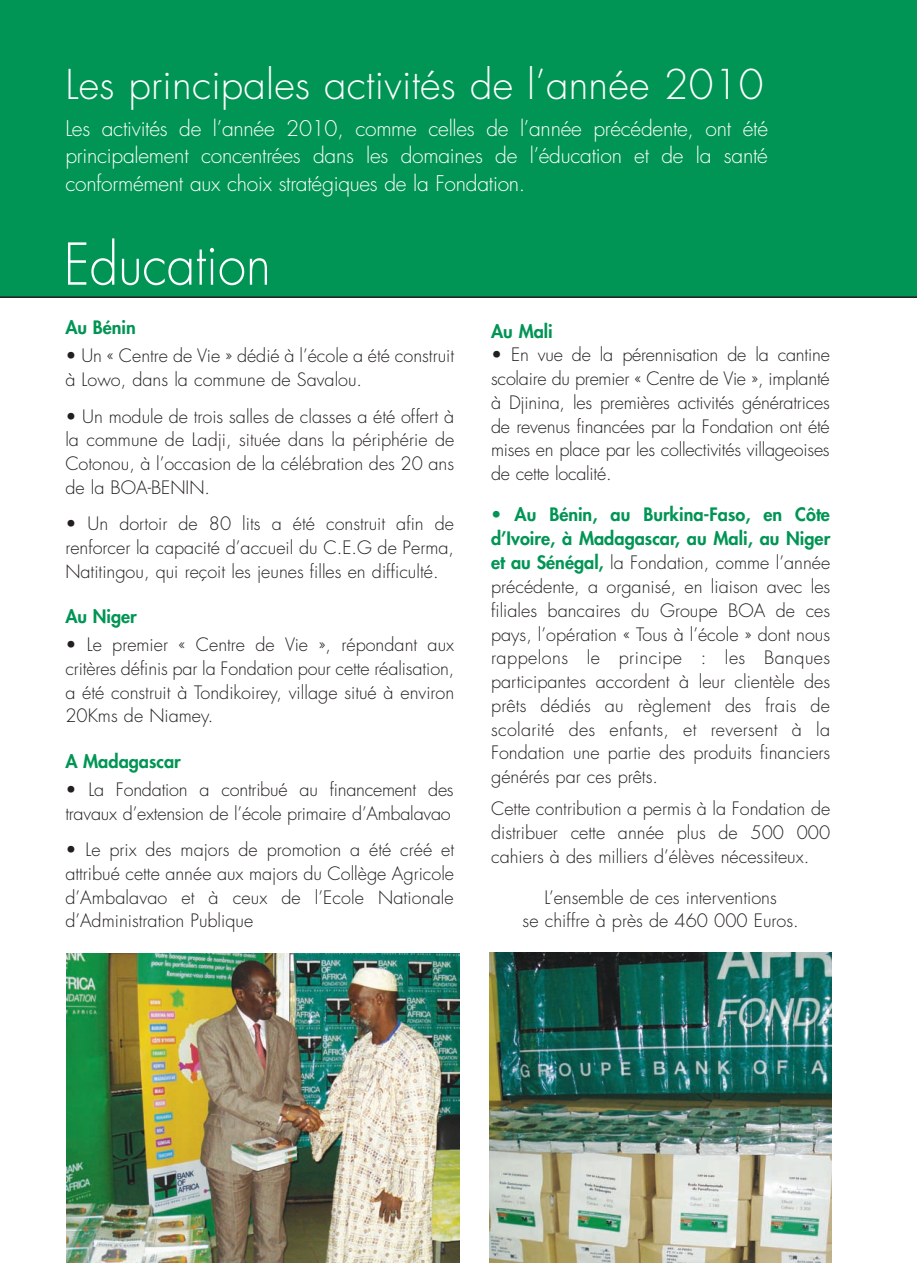
<style>
.page{position:relative;width:917px;height:1263px;background:#fff}
.page>*{position:absolute;margin:0;border:0;box-sizing:border-box;transform-origin:0 0}
.t1{font:300 56.1px "Futura";color:#fff;scale:.91 1}
.t2{font:300 40.05px "Futura";letter-spacing:.005em;color:#fff}
.t3{font:300 21px/27.8px "Futura";letter-spacing:-.015em;color:#fff;text-align:justify}
.t4{font:300 18px/23.7px "Futura";color:#231f20;text-align:justify}
.t5{font:800 18px "Futura";color:#009554}
.s1{font-weight:800;color:#009554}
</style>
<div class="page">
<div style="left:0;top:0;width:916px;height:298px;background:#009554"></div>
<hr style="left:0;top:296px;width:916px;height:2px;background:#231f20">
<img style="left:67px;top:953px;width:392px;height:310px">
<img style="left:489px;top:952px;width:342px;height:311px">
<h2 class="t2" style="left:65px;top:65px;width:699px">Les principales activités de l’année 2010</h2>
<p class="t3" style="left:65px;top:116px;width:703px">Les activités de l’année 2010, comme celles de l’année précédente, ont été principalement concentrées dans les domaines de l’éducation et de la santé conformément aux choix stratégiques de la Fondation.</p>
<h1 class="t1" style="left:64px;top:238px;width:229px">Education</h1>
<p class="t5" style="left:65px;top:319px;width:72px">Au Bénin</p>
<p class="t4" style="left:65px;top:345px;width:390px">• Un « Centre de Vie » dédié à l’école a été construit à Lowo, dans la commune de Savalou.</p>
<p class="t4" style="left:65px;top:406px;width:390px">• Un module de trois salles de classes a été offert à la commune de Ladji, située dans la périphérie de Cotonou, à l’occasion de la célébration des 20 ans de la BOA-BENIN.</p>
<p class="t4" style="left:65px;top:513px;width:390px">• Un dortoir de 80 lits a été construit afin de renforcer la capacité d’accueil du C.E.G de Perma, Natitingou, qui reçoit les jeunes filles en difficulté.</p>
<p class="t5" style="left:65px;top:608px;width:73px">Au Niger</p>
<p class="t4" style="left:65px;top:634px;width:390px">• Le premier « Centre de Vie », répondant aux critères définis par la Fondation pour cette réalisation, a été construit à Tondikoirey, village situé à environ 20Kms de Niamey.</p>
<p class="t5" style="left:65px;top:752px;width:117px">A Madagascar</p>
<p class="t4" style="left:65px;top:779px;width:389px">• La Fondation a contribué au financement des travaux d’extension de l’école primaire d’Ambalavao</p>
<p class="t4" style="left:65px;top:839px;width:390px">• Le prix des majors de promotion a été créé et attribué cette année aux majors du Collège Agricole d’Ambalavao et à ceux de l’Ecole Nationale d’Administration Publique</p>
<p class="t5" style="left:491px;top:322px;width:63px">Au Mali</p>
<p class="t4" style="left:491px;top:344px;width:340px">• En vue de la pérennisation de la cantine scolaire du premier « Centre de Vie », implanté à Djinina, les premières activités génératrices de revenus financées par la Fondation ont été mises en place par les collectivités villageoises de cette localité.</p>
<p class="t4" style="left:491px;top:504px;width:340px"><span class="s1">• Au Bénin, au Burkina-Faso, en Côte d’Ivoire, à Madagascar, au Mali, au Niger et au Sénégal,</span> la Fondation, comme l’année précédente, a organisé, en liaison avec les filiales bancaires du Groupe BOA de ces pays, l’opération « Tous à l’école » dont nous rappelons le principe : les Banques participantes accordent à leur clientèle des prêts dédiés au règlement des frais de scolarité des enfants, et reversent à la Fondation une partie des produits financiers générés par ces prêts.</p>
<p class="t4" style="left:491px;top:798px;width:340px">Cette contribution a permis à la Fondation de distribuer cette année plus de 500 000 cahiers à des milliers d’élèves nécessiteux.</p>
<p class="t4" style="left:522px;top:887px;width:277px;text-align:center">L’ensemble de ces interventions<br>se chiffre à près de 460 000 Euros.</p>
</div>
